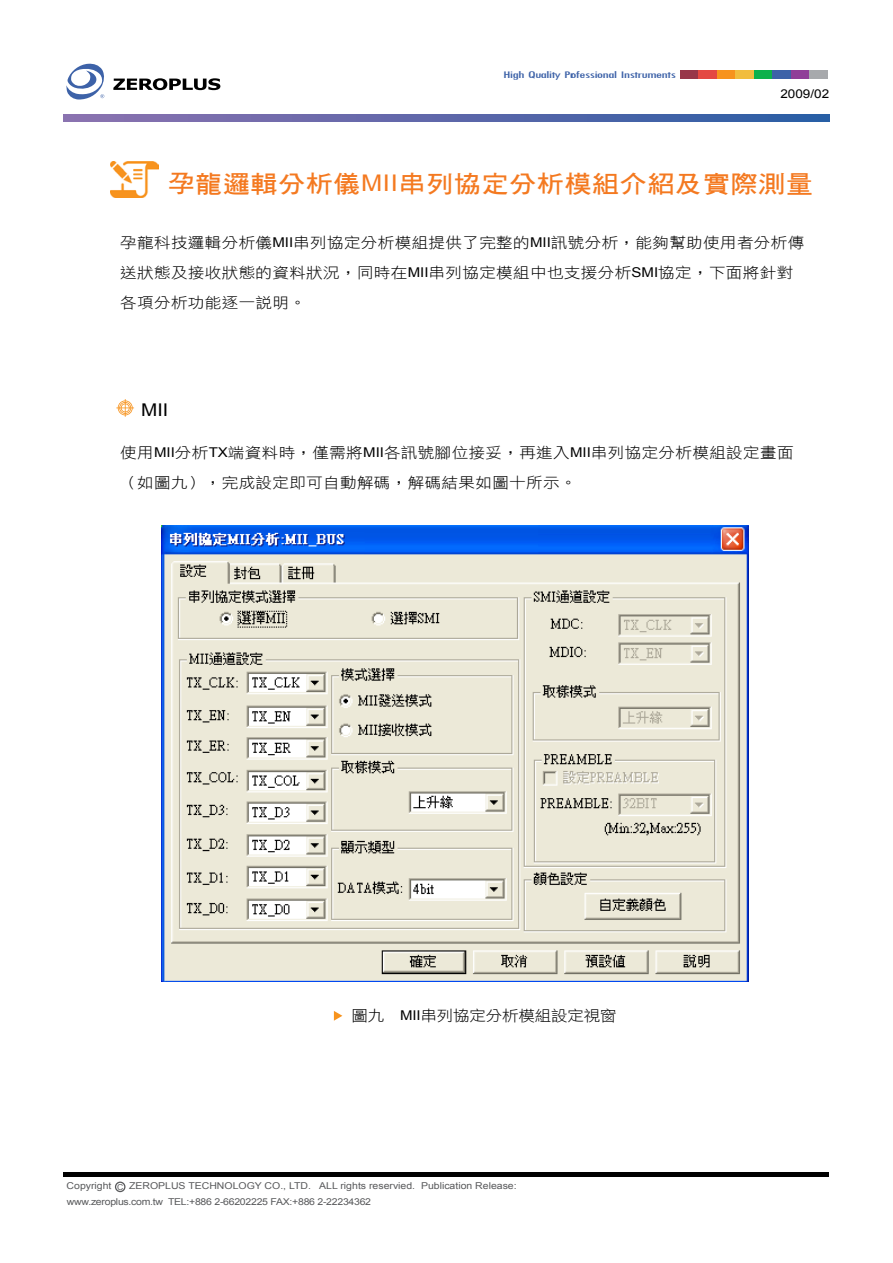
<style>
.page{position:relative;width:893px;height:1263px;background:#fff}
.page>*{position:absolute;margin:0;border:0;box-sizing:border-box;transform-origin:0 0}
.t1{font:24.3px "DF Hei Bd HK BF";letter-spacing:.025em;color:#f47920;scale:1.11 1}
.t2{font:17.55px "Arial";color:#000;scale:1.11 1}
.t3{font:14.85px/30px "DF Hei Lt HK BF";letter-spacing:.025em;color:#000;scale:1.11 1}
.t4{font:14.85px "DF Hei Lt HK BF";letter-spacing:-.01em;color:#000;scale:1.11 1}
.t5{font:12.15px "Arial";color:#000;scale:1.11 1}
.t6{font:condensed 10.5px "Tw Cen";letter-spacing:-.045em;color:#3d62a8;scale:1.69 1}
.t7{font:9.45px "Arial";color:#58595b;scale:1.11 1}
.t8{font:9.45px "Arial";letter-spacing:-.025em;color:#58595b;scale:1.11 1}
.t9{font:8.25px "Arial";color:#58595b;scale:1.05 1}
.s1{font-family:"Arial";font-size:22.95px}
.s2{font-family:"Arial";font-size:13.5px}
</style>
<div class="page">
<hr style="left:64px;top:1172px;width:765px;height:4px;background:#000">
<div style="left:115px;top:1181px;width:10px;height:11px;border:1px solid #58595b;border-radius:50%"></div>
<svg style="left:113px;top:78px;width:107px;height:12px"></svg>
<svg style="left:66px;top:63px;width:39px;height:37px"></svg>
<svg style="left:64px;top:115px;width:765px;height:7px;background:#5c67a9"></svg>
<div style="left:680px;top:71px;width:19px;height:8px;background:#983649"></div>
<div style="left:699px;top:71px;width:18px;height:8px;background:#e44842"></div>
<div style="left:717px;top:71px;width:18px;height:8px;background:#f7931d"></div>
<div style="left:735px;top:71px;width:19px;height:8px;background:#f1bd3e"></div>
<div style="left:754px;top:71px;width:18px;height:8px;background:#0db14b"></div>
<div style="left:772px;top:71px;width:19px;height:8px;background:#3d62a8"></div>
<div style="left:791px;top:71px;width:18px;height:8px;background:#903f98"></div>
<div style="left:809px;top:71px;width:19px;height:8px;background:#a7a9ac"></div>
<svg style="left:334px;top:1011px;width:8px;height:10px"></svg>
<img style="left:110px;top:162px;width:49px;height:36px">
<svg style="left:116px;top:399px;width:18px;height:18px"></svg>
<img style="left:162px;top:525px;width:587px;height:456px">
<p class="t6" style="left:503px;top:68px;width:104px">High Quality Professional Instruments</p>
<p class="t5" style="left:780px;top:85px;width:45px">2009/02</p>
<h1 class="t1" style="left:167px;top:172px;width:583px">孕龍邏輯分析儀<span class="s1">MII</span>串列協定分析模組介紹及實際測量</h1>
<p class="t3" style="left:120px;top:228px;width:618px">孕龍科技邏輯分析儀<span class="s2">MII</span>串列協定分析模組提供了完整的<span class="s2">MII</span>訊號分析，能夠幫助使用者分析傳送狀態及接收狀態的資料狀況，同時在<span class="s2">MII</span>串列協定模組中也支援分析<span class="s2">SMI</span>協定，下面將針對各項分析功能逐一說明。</p>
<p class="t2" style="left:141px;top:398px;width:26px">MII</p>
<p class="t3" style="left:120px;top:438px;width:608px">使用<span class="s2">MII</span>分析<span class="s2">TX</span>端資料時，僅需將<span class="s2">MII</span>各訊號腳位接妥，再進入<span class="s2">MII</span>串列協定分析模組設定畫面（如圖九），完成設定即可自動解碼，解碼結果如圖十所示。</p>
<p class="t4" style="left:351px;top:1008px;width:241px">圖九 <span class="s2">MII</span>串列協定分析模組設定視窗</p>
<p class="t7" style="left:67px;top:1179px;width:42px">Copyright</p>
<p class="t7" style="left:129px;top:1179px;width:351px">ZEROPLUS TECHNOLOGY CO., LTD. ALL rights reservied. Publication Release:</p>
<p class="t9" style="left:117px;top:1181px;width:7px">C</p>
<p class="t8" style="left:67px;top:1195px;width:276px">www.zeroplus.com.tw TEL:+886 2-66202225 FAX:+886 2-22234362</p>
</div>
